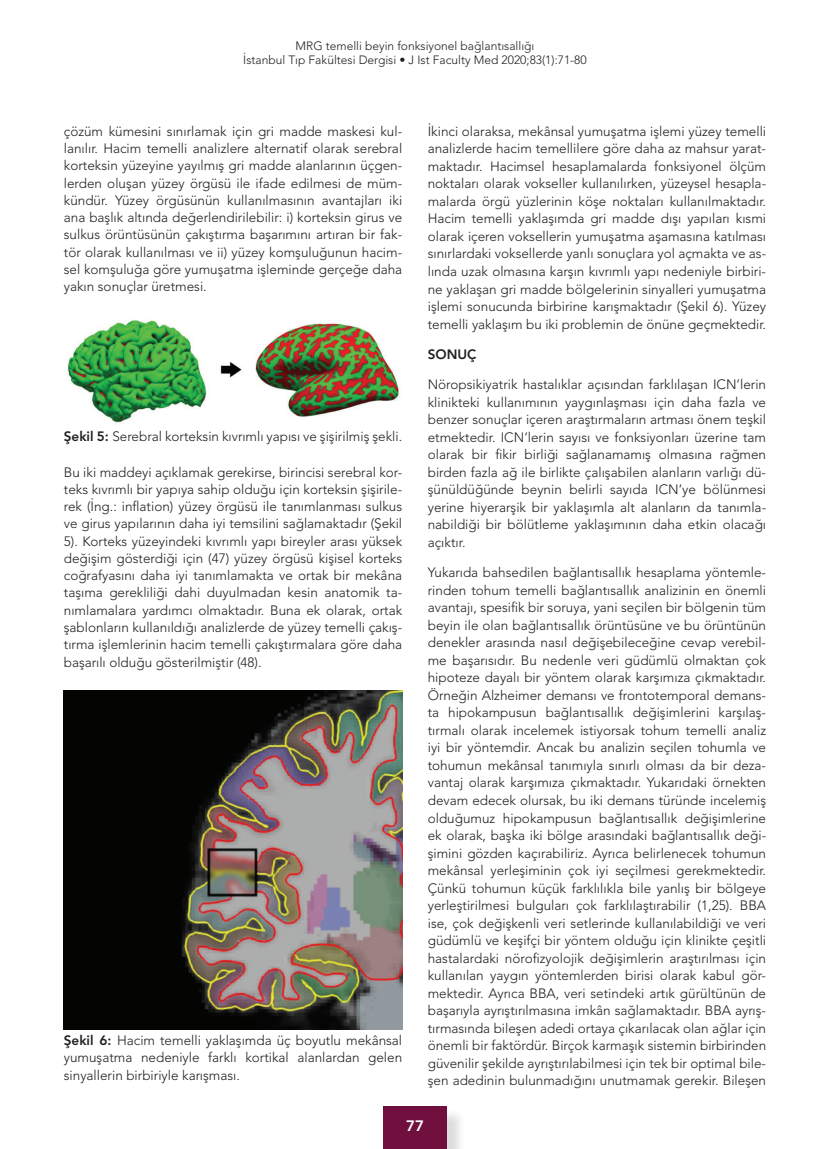
<style>
.page{position:relative;width:830px;height:1149px;background:#fff}
.page>*{position:absolute;margin:0;border:0;box-sizing:border-box;transform-origin:0 0}
.t1{font:800 15px "Avenir LT Std";color:#fff}
.t2{font:300 13.5px/17.5px "Avenir LT Std";color:#231f20;text-align:justify}
.t3{font:800 13.5px "Avenir LT Std";color:#231f20}
.t4{font:300 12px/14.4px "Avenir LT Std";color:#231f20;text-align:center}
.s1{font-weight:800}
</style>
<div class="page">
<div style="left:385px;top:1108px;width:80px;height:40px;background:#231f20;opacity:.16"></div>
<div style="left:383px;top:1106px;width:63px;height:42px;background:#700f3d"></div>
<img style="left:67px;top:320px;width:332px;height:103px">
<img style="left:64px;top:690px;width:338px;height:339px">
<p class="t4" style="left:243px;top:39px;width:345px">MRG temelli beyin fonksiyonel bağlantısallığı<br>İstanbul Tıp Fakültesi Dergisi • J Ist Faculty Med 2020;83(1):71-80</p>
<p class="t2" style="left:64px;top:122px;width:340px">çözüm kümesini sınırlamak için gri madde maskesi kul&shy;lanılır. Hacim temelli analizlere alternatif olarak serebral korteksin yüzeyine yayılmış gri madde alanlarının üçgen&shy;lerden oluşan yüzey örgüsü ile ifade edilmesi de müm&shy;kündür. Yüzey örgüsünün kullanılmasının avantajları iki ana başlık altında değerlendirilebilir: i) korteksin girus ve sulkus örüntüsünün çakıştırma başarımını artıran bir fak&shy;tör olarak kullanılması ve ii) yüzey komşuluğunun hacim&shy;sel komşuluğa göre yumuşatma işleminde gerçeğe daha yakın sonuçlar üretmesi.</p>
<p class="t2" style="left:64px;top:427px;width:340px"><span class="s1">Şekil 5:</span> Serebral korteksin kıvrımlı yapısı ve şişirilmiş şekli.</p>
<p class="t2" style="left:64px;top:463px;width:340px">Bu iki maddeyi açıklamak gerekirse, birincisi serebral kor&shy;teks kıvrımlı bir yapıya sahip olduğu için korteksin şişirile&shy;rek (İng.: inflation) yüzey örgüsü ile tanımlanması sulkus ve girus yapılarının daha iyi temsilini sağlamaktadır (Şekil 5). Korteks yüzeyindeki kıvrımlı yapı bireyler arası yüksek değişim gösterdiği için (47) yüzey örgüsü kişisel korteks coğrafyasını daha iyi tanımlamakta ve ortak bir mekâna taşıma gerekliliği dahi duyulmadan kesin anatomik ta&shy;nımlamalara yardımcı olmaktadır. Buna ek olarak, ortak şablonların kullanıldığı analizlerde de yüzey temelli çakış&shy;tırma işlemlerinin hacim temelli çakıştırmalara göre daha başarılı olduğu gösterilmiştir (48).</p>
<p class="t2" style="left:64px;top:1031px;width:340px"><span class="s1">Şekil 6:</span> Hacim temelli yaklaşımda üç boyutlu mekânsal yumuşatma nedeniyle farklı kortikal alanlardan gelen sinyallerin birbiriyle karışması.</p>
<p class="t2" style="left:427px;top:122px;width:340px">İkinci olaraksa, mekânsal yumuşatma işlemi yüzey temelli analizlerde hacim temellilere göre daha az mahsur yarat&shy;maktadır. Hacimsel hesaplamalarda fonksiyonel ölçüm noktaları olarak vokseller kullanılırken, yüzeysel hesapla&shy;malarda örgü yüzlerinin köşe noktaları kullanılmaktadır.<br>Hacim temelli yaklaşımda gri madde dışı yapıları kısmi olarak içeren voksellerin yumuşatma aşamasına katılması sınırlardaki voksellerde yanlı sonuçlara yol açmakta ve as&shy;lında uzak olmasına karşın kıvrımlı yapı nedeniyle birbiri&shy;ne yaklaşan gri madde bölgelerinin sinyalleri yumuşatma işlemi sonucunda birbirine karışmaktadır (Şekil 6). Yüzey temelli yaklaşım bu iki problemin de önüne geçmektedir.</p>
<p class="t3" style="left:427px;top:346px;width:50px">SONUÇ</p>
<p class="t2" style="left:427px;top:375px;width:340px">Nöropsikiyatrik hastalıklar açısından farklılaşan ICN’lerin klinikteki kullanımının yaygınlaşması için daha fazla ve benzer sonuçlar içeren araştırmaların artması önem teşkil etmektedir. ICN’lerin sayısı ve fonksiyonları üzerine tam olarak bir fikir birliği sağlanamamış olmasına rağmen birden fazla ağ ile birlikte çalışabilen alanların varlığı dü&shy;şünüldüğünde beynin belirli sayıda ICN’ye bölünmesi yerine hiyerarşik bir yaklaşımla alt alanların da tanımla&shy;nabildiği bir bölütleme yaklaşımının daha etkin olacağı açıktır.</p>
<p class="t2" style="left:427px;top:563px;width:340px">Yukarıda bahsedilen bağlantısallık hesaplama yöntemle&shy;rinden tohum temelli bağlantısallık analizinin en önemli avantajı, spesifik bir soruya, yani seçilen bir bölgenin tüm beyin ile olan bağlantısallık örüntüsüne ve bu örüntünün denekler arasında nasıl değişebileceğine cevap verebil&shy;me başarısıdır. Bu nedenle veri güdümlü olmaktan çok hipoteze dayalı bir yöntem olarak karşımıza çıkmaktadır.<br>Örneğin Alzheimer demansı ve frontotemporal demans&shy;ta hipokampusun bağlantısallık değişimlerini karşılaş&shy;tırmalı olarak incelemek istiyorsak tohum temelli analiz iyi bir yöntemdir. Ancak bu analizin seçilen tohumla ve tohumun mekânsal tanımıyla sınırlı olması da bir deza&shy;vantaj olarak karşımıza çıkmaktadır. Yukarıdaki örnekten devam edecek olursak, bu iki demans türünde incelemiş olduğumuz hipokampusun bağlantısallık değişimlerine ek olarak, başka iki bölge arasındaki bağlantısallık deği&shy;şimini gözden kaçırabiliriz. Ayrıca belirlenecek tohumun mekânsal yerleşiminin çok iyi seçilmesi gerekmektedir.<br>Çünkü tohumun küçük farklılıkla bile yanlış bir bölgeye yerleştirilmesi bulguları çok farklılaştırabilir (1,25). BBA ise, çok değişkenli veri setlerinde kullanılabildiği ve veri güdümlü ve keşifçi bir yöntem olduğu için klinikte çeşitli hastalardaki nörofizyolojik değişimlerin araştırılması için kullanılan yaygın yöntemlerden birisi olarak kabul gör&shy;mektedir. Ayrıca BBA, veri setindeki artık gürültünün de başarıyla ayrıştırılmasına imkân sağlamaktadır. BBA ayrış&shy;tırmasında bileşen adedi ortaya çıkarılacak olan ağlar için önemli bir faktördür. Birçok karmaşık sistemin birbirinden güvenilir şekilde ayrıştırılabilmesi için tek bir optimal bile&shy;şen adedinin bulunmadığını unutmamak gerekir. Bileşen</p>
<p class="t1" style="left:406px;top:1115px;width:19px">77</p>
</div>
